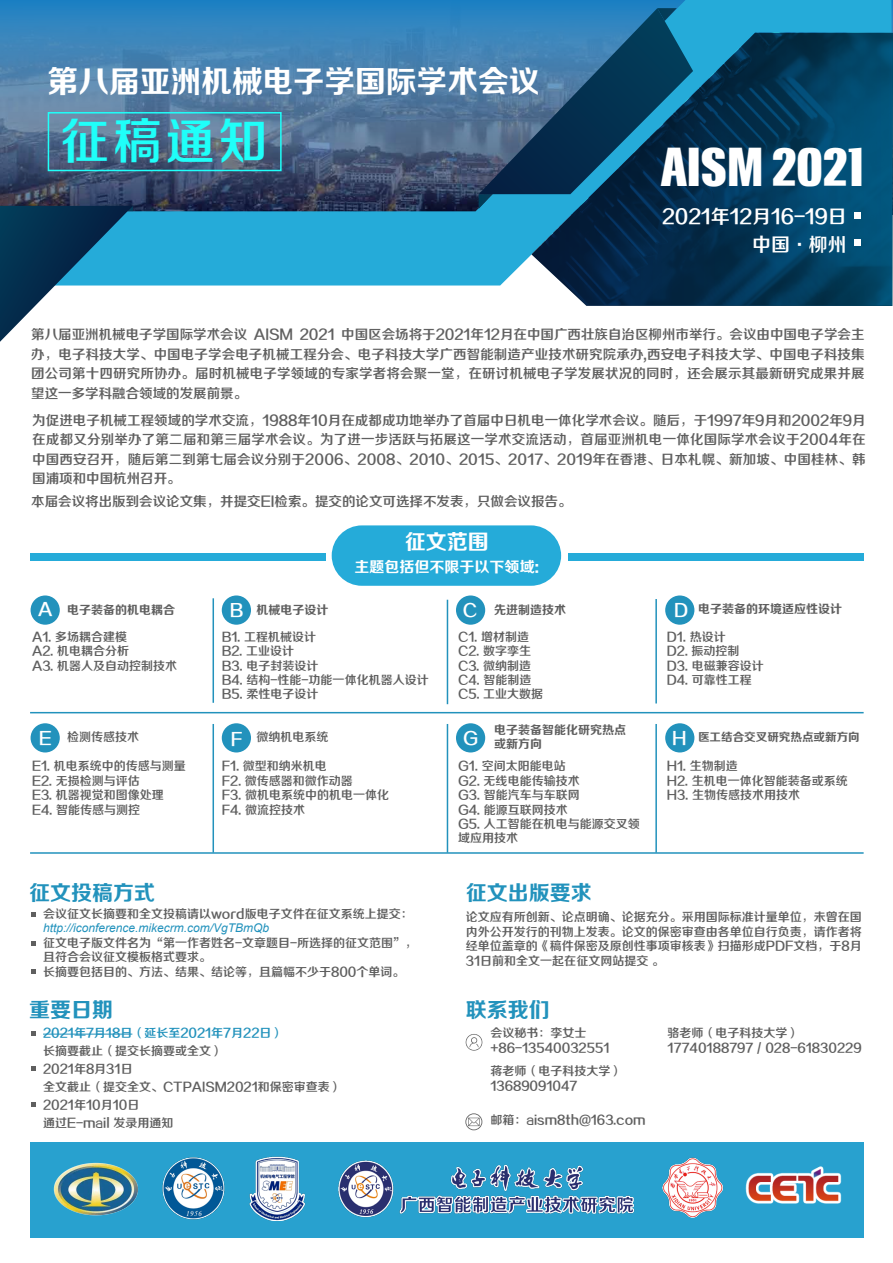
<style>
.page{position:relative;width:893px;height:1263px;background:#fff}
.page>*{position:absolute;margin:0;border:0;box-sizing:border-box;transform-origin:0 0}
.t1{font:49.05px "FZZZHONGJW GB1 0";color:#1ffff9}
.t2{font:48.45px "Whale";color:#fff}
.t3{font:30.75px "FZZCHJW GB1 0";color:#fff}
.t4{font:21px "FZZCHJW GB1 0";color:#2292bc}
.t5{font:21px "FZZCHJW GB1 0";color:#fff}
.t6{font:18.9px/28.5px "FZZZHONGJW GB1 0";color:#fff;text-align:right}
.t7{font:16.8px "FZZZHONGJW GB1 0";color:#fff}
.t8{font:15px "FZZCHJW GB1 0";color:#fff}
.t9{font:13.5px/19.5px "FZZZHONGJW GB1 0";letter-spacing:.01em;color:#606060;text-align:justify}
.t10{font:12px/14.4px "FZZZHONGJW GB1 0";color:#5f5f5f}
.t11{font:12px/14.4px "FZZCHJW GB1 0";color:#5f5f5f}
.t12{font:italic 12px "Arial";color:#2292bc}
.t13{font:12px "FZZZHONGJW GB1 0";color:#2292bc}
.t14{font:11.55px "FZZCHJW GB1 0";color:#5f5f5f}
.s1{font-family:"FZZZHONGJW GB1 0";font-size:16.8px;color:#fff}
.s2{font-size:16.8px;color:#fff}
</style>
<div class="page">
<svg style="left:0;top:0;width:893px;height:206px;background:#477199"></svg>
<svg style="left:32px;top:0;width:860px;height:285px;background:#3c80aa"></svg>
<img style="left:531px;top:32px;width:362px;height:273px">
<svg style="left:0;top:206px;width:133px;height:136px"></svg>
<svg style="left:479px;top:8px;width:214px;height:201px;background:#205a80"></svg>
<div style="left:30px;top:553px;width:296px;height:8px;background:#25abd9"></div>
<div style="left:568px;top:553px;width:296px;height:8px;background:#25abd9"></div>
<div style="left:332px;top:525px;width:229px;height:61px;background:#25abd9;border-radius:30px"></div>
<div style="left:31px;top:595px;width:29px;height:30px;background:#2292bc;border-radius:50%"></div>
<div style="left:31px;top:723px;width:29px;height:29px;background:#2292bc;border-radius:50%"></div>
<div style="left:222px;top:723px;width:29px;height:29px;background:#2292bc;border-radius:50%"></div>
<div style="left:222px;top:595px;width:29px;height:30px;background:#2292bc;border-radius:50%"></div>
<hr style="left:213px;top:598px;width:1px;height:105px;background:#2292bc">
<div style="left:456px;top:723px;width:29px;height:29px;background:#2292bc;border-radius:50%"></div>
<div style="left:665px;top:723px;width:29px;height:29px;background:#2292bc;border-radius:50%"></div>
<hr style="left:213px;top:724px;width:1px;height:129px;background:#2292bc">
<hr style="left:447px;top:724px;width:1px;height:129px;background:#2292bc">
<hr style="left:655px;top:724px;width:2px;height:129px;background:#2292bc">
<div style="left:456px;top:595px;width:29px;height:30px;background:#2292bc;border-radius:50%"></div>
<hr style="left:447px;top:600px;width:1px;height:104px;background:#2292bc">
<div style="left:665px;top:595px;width:29px;height:30px;background:#2292bc;border-radius:50%"></div>
<hr style="left:655px;top:599px;width:2px;height:104px;background:#2292bc">
<hr style="left:30px;top:712px;width:834px;height:1px;background:#2292bc">
<hr style="left:30px;top:852px;width:834px;height:2px;background:#2292bc">
<hr style="left:43px;top:1034px;width:89px;height:1px;background:#2292bc">
<div style="left:30px;top:1142px;width:833px;height:95px;background:#28a1cf"></div>
<img style="left:53px;top:1162px;width:86px;height:53px">
<img style="left:162px;top:1157px;width:63px;height:63px">
<img style="left:662px;top:1157px;width:62px;height:61px">
<img style="left:745px;top:1166px;width:97px;height:38px">
<svg style="left:32px;top:1031px;width:4px;height:4px"></svg>
<svg style="left:32px;top:1066px;width:4px;height:5px"></svg>
<svg style="left:32px;top:1102px;width:4px;height:5px"></svg>
<svg style="left:32px;top:912px;width:4px;height:5px"></svg>
<svg style="left:32px;top:941px;width:4px;height:4px"></svg>
<svg style="left:32px;top:969px;width:4px;height:5px"></svg>
<svg style="left:466px;top:1034px;width:16px;height:17px"></svg>
<svg style="left:465px;top:1113px;width:17px;height:17px"></svg>
<div style="left:854px;top:212px;width:7px;height:7px;background:#fff"></div>
<div style="left:854px;top:239px;width:7px;height:7px;background:#fff"></div>
<div style="left:48px;top:112px;width:234px;height:59px;border:2px solid #1ffff9"></div>
<img style="left:249px;top:1156px;width:57px;height:64px">
<img style="left:338px;top:1160px;width:297px;height:58px">
<h3 class="t3" style="left:48px;top:65px;width:493px">第八届亚洲机械电子学国际学术会议</h3>
<h1 class="t1" style="left:60px;top:114px;width:209px">征稿通知</h1>
<h2 class="t2" style="left:661px;top:138px;width:204px">AISM 2021</h2>
<h3 class="t6" style="left:662px;top:203px;width:186px">2021年12月16-19日中国·柳州</h3>
<p class="t9" style="left:31px;top:326px;width:835px">第八届亚洲机械电子学国际学术会议 AISM 2021 中国区会场将于2021年12月在中国广西壮族自治区柳州市举行。会议由中国电子学会主办，电子科技大学、中国电子学会电子机械工程分会、电子科技大学广西智能制造产业技术研究院承办,西安电子科技大学、中国电子科技集团公司第十四研究所协办。届时机械电子学领域的专家学者将会聚一堂，在研讨机械电子学发展状况的同时，还会展示其最新研究成果并展望这一多学科融合领域的发展前景。</p>
<p class="t9" style="left:32px;top:411px;width:835px">为促进电子机械工程领域的学术交流，1988年10月在成都成功地举办了首届中日机电一体化学术会议。随后，于1997年9月和2002年9月在成都又分别举办了第二届和第三届学术会议。为了进一步活跃与拓展这一学术交流活动，首届亚洲机电一体化国际学术会议于2004年在中国西安召开，随后第二到第七届会议分别于2006、2008、2010、2015、2017、2019年在香港、日本札幌、新加坡、中国桂林、韩国浦项和中国杭州召开。</p>
<p class="t9" style="left:31px;top:493px;width:542px">本届会议将出版到会议论文集，并提交EI检索。提交的论文可选择不发表，只做会议报告。</p>
<p class="t11" style="left:38px;top:603px;width:139px"><span class="s1">A</span> 电子装备的机电耦合</p>
<p class="t11" style="left:230px;top:603px;width:100px"><span class="s1">B</span> 机械电子设计</p>
<h3 class="t5" style="left:405px;top:530px;width:85px">征文范围</h3>
<p class="t8" style="left:355px;top:559px;width:186px">主题包括但不限于以下领域:</p>
<p class="t11" style="left:463px;top:603px;width:105px"><span class="s1">C</span> 先进制造技术</p>
<p class="t11" style="left:674px;top:603px;width:169px"><span class="s1">D</span> 电子装备的环境适应性设计</p>
<p class="t10" style="left:32px;top:630px;width:147px">A1. 多场耦合建模<br>A2. 机电耦合分析<br>A3. 机器人及自动控制技术</p>
<p class="t10" style="left:222px;top:630px;width:208px">B1. 工程机械设计<br>B2. 工业设计<br>B3. 电子封装设计<br>B4. 结构-性能-功能一体化机器人设计<br>B5. 柔性电子设计</p>
<p class="t10" style="left:458px;top:630px;width:87px">C1. 增材制造<br>C2. 数字孪生<br>C3. 微纳制造<br>C4. 智能制造<br>C5. 工业大数据</p>
<p class="t10" style="left:667px;top:630px;width:98px">D1. 热设计<br>D2. 振动控制<br>D3. 电磁兼容设计<br>D4. 可靠性工程</p>
<p class="t10" style="left:39px;top:730px;width:101px"><span class="s2">E</span> 检测传感技术</p>
<p class="t10" style="left:231px;top:730px;width:99px"><span class="s2">F</span> 微纳机电系统</p>
<h3 class="t7" style="left:463px;top:729px;width:16px">G</h3>
<p class="t11" style="left:494px;top:723px;width:133px">电子装备智能化研究热点或新方向</p>
<p class="t14" style="left:672px;top:731px;width:189px"><span class="s1">H</span> 医工结合交叉研究热点或新方向</p>
<p class="t10" style="left:32px;top:760px;width:155px">E1. 机电系统中的传感与测量<br>E2. 无损检测与评估<br>E3. 机器视觉和图像处理<br>E4. 智能传感与测控</p>
<p class="t10" style="left:222px;top:760px;width:169px">F1. 微型和纳米机电<br>F2. 微传感器和微作动器<br>F3. 微机电系统中的机电一体化<br>F4. 微流控技术</p>
<p class="t10" style="left:458px;top:760px;width:183px">G1. 空间太阳能电站<br>G2. 无线电能传输技术<br>G3. 智能汽车与车联网<br>G4. 能源互联网技术<br>G5. 人工智能在机电与能源交叉领域应用技术</p>
<p class="t10" style="left:667px;top:760px;width:182px">H1. 生物制造<br>H2. 生机电一体化智能装备或系统<br>H3. 生物传感技术用技术</p>
<h3 class="t4" style="left:29px;top:882px;width:127px">征文投稿方式</h3>
<p class="t10" style="left:43px;top:907px;width:371px">会议征文长摘要和全文投稿请以word版电子文件在征文系统上提交：</p>
<p class="t12" style="left:43px;top:920px;width:228px">http://iconference.mikecrm.com/VgTBmQb</p>
<p class="t10" style="left:43px;top:936px;width:376px">征文电子版文件名为“第一作者姓名-文章题目-所选择的征文范围”，且符合会议征文模板格式要求。<br>长摘要包括目的、方法、结果、结论等，且篇幅不少于800个单词。</p>
<h3 class="t4" style="left:29px;top:998px;width:86px">重要日期</h3>
<p class="t13" style="left:43px;top:1026px;width:242px">2021年7月18日（延长至2021年7月22日）</p>
<p class="t10" style="left:43px;top:1043px;width:300px;line-height:18px">长摘要截止（提交长摘要或全文）<br>2021年8月31日<br>全文截止（提交全文、CTPAISM2021和保密审查表）<br>2021年10月10日<br>通过E-mail 发录用通知</p>
<h3 class="t4" style="left:466px;top:882px;width:127px">征文出版要求</h3>
<p class="t10" style="left:466px;top:911px;width:398px;text-align:justify">论文应有所创新、论点明确、论据充分。采用国际标准计量单位，未曾在国内外公开发行的刊物上发表。论文的保密审查由各单位自行负责，请作者将经单位盖章的《稿件保密及原创性事项审核表》扫描形成PDF文档，于8月31日前和全文一起在征文网站提交 。</p>
<h3 class="t4" style="left:466px;top:998px;width:85px">联系我们</h3>
<p class="t10" style="left:490px;top:1026px;width:121px;line-height:15px">会议秘书：李女士+86-13540032551</p>
<p class="t10" style="left:490px;top:1064px;width:133px;line-height:15px">蒋老师（电子科技大学）<br>13689091047</p>
<p class="t10" style="left:490px;top:1114px;width:157px">邮箱：aism8th@163.com</p>
<p class="t10" style="left:668px;top:1026px;width:195px;line-height:15px">骆老师（电子科技大学）<br>17740188797 / 028-61830229</p>
</div>
